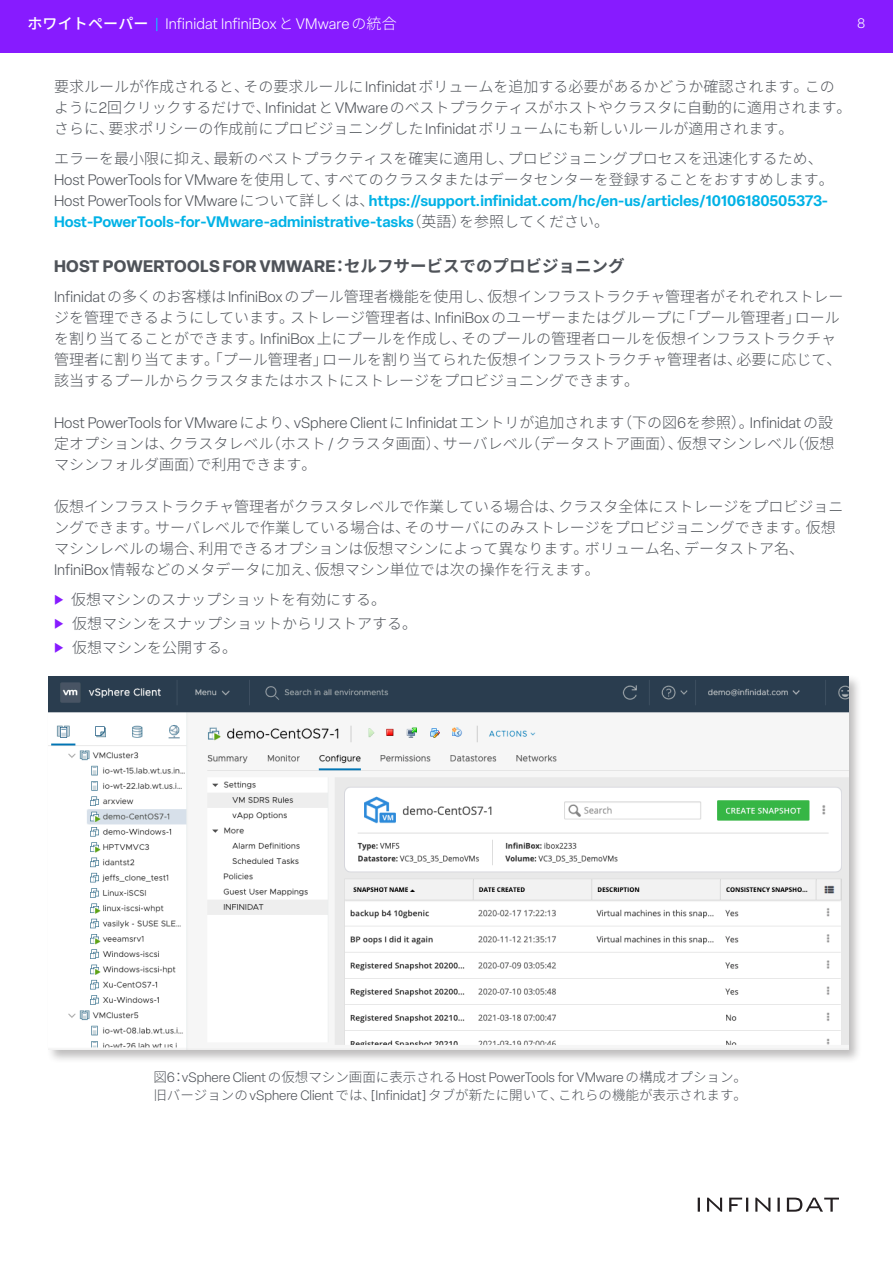
<style>
.page{position:relative;width:893px;height:1263px;background:#fff}
.page>*{position:absolute;margin:0;border:0;box-sizing:border-box;transform-origin:0 0}
.Subhead_Blue{font:700 16.5px "Elza";letter-spacing:.02em;color:#4f5359}
.t1{font:300 15px/21px "Noto Sans CJ Kjp";color:#4f5359}
.t2{font:300 15px "Elza";letter-spacing:.01em;color:#fff}
.t3{font:300 13.5px/18px "Elza";color:#4f5359}
.t4{font:300 13.5px "Elza";color:#fff}
.s1{font-family:"Noto Sans CJ Kjp";font-weight:500}
.s2{color:#00d7ff}
.s3{font-family:"Noto Sans CJ Kjp"}
.s4{font-family:"Elza"}
.s5{font-family:"Elza";font-weight:600;color:#00b2e6}
.s6{color:#871bff}
</style>
<div class="page">
<div style="left:0;top:0;width:893px;height:52px;background:#871bff"></div>
<svg style="left:698px;top:1197px;width:141px;height:15px"></svg>
<div style="left:46px;top:673px;width:816px;height:390px;background:#231f20;opacity:.3"></div>
<img style="left:49px;top:676px;width:799px;height:374px">
<p class="t2" style="left:27px;top:14px;width:371px"><span class="s1">ホワイトペーパー</span> <span class="s2">|</span> Infinidat InfiniBox<span class="s3">と</span>VMware<span class="s3">の統合</span></p>
<p class="t4" style="left:857px;top:15px;width:10px">8</p>
<p class="t1" style="left:54px;top:76px;width:799px">要求ルールが作成されると、その要求ルールに<span class="s4">Infinidat</span>ボリュームを追加する必要があるかどうか確認されます。このように<span class="s4">2</span>回クリックするだけで、<span class="s4">Infinidat</span>と<span class="s4">VMware</span>のベストプラクティスがホストやクラスタに自動的に適用されます。さらに、要求ポリシーの作成前にプロビジョニングした<span class="s4">Infinidat</span>ボリュームにも新しいルールが適用されます。</p>
<p class="t1" style="left:54px;top:148px;width:781px">エラーを最小限に抑え、最新のベストプラクティスを確実に適用し、プロビジョニングプロセスを迅速化するため、<span class="s4">Host PowerTools for VMware</span>を使用して、すべてのクラスタまたはデータセンターを登録することをおすすめします。<span class="s4">Host PowerTools for VMware</span>について詳しくは、<span class="s5">https://support.infinidat.com/hc/en-us/articles/10106180505373- Host-PowerTools-for-VMware-administrative-tasks</span>（英語）を参照してください。</p>
<p class="Subhead_Blue" style="left:54px;top:254px;width:572px">HOST POWERTOOLS FOR VMWARE<span class="s3">：セルフサービスでのプロビジョニング</span></p>
<p class="t1" style="left:54px;top:286px;width:791px"><span class="s4">Infinidat</span>の多くのお客様は<span class="s4">InfiniBox</span>のプール管理者機能を使用し、仮想インフラストラクチャ管理者がそれぞれストレージを管理できるようにしています。ストレージ管理者は、<span class="s4">InfiniBox</span>のユーザーまたはグループに「プール管理者」ロールを割り当てることができます。<span class="s4">InfiniBox</span>上にプールを作成し、そのプールの管理者ロールを仮想インフラストラクチャ管理者に割り当てます。「プール管理者」ロールを割り当てられた仮想インフラストラクチャ管理者は、必要に応じて、該当するプールからクラスタまたはホストにストレージをプロビジョニングできます。</p>
<p class="t1" style="left:54px;top:412px;width:782px;text-align:justify"><span class="s4">Host PowerTools for VMware</span>により、<span class="s4">vSphere Client</span>に<span class="s4">Infinidat</span>エントリが追加されます（下の図<span class="s4">6</span>を参照）。<span class="s4">Infinidat</span>の設定オプションは、クラスタレベル（ホスト<span class="s4">/</span>クラスタ画面）、サーバレベル（データストア画面）、仮想マシンレベル（仮想マシンフォルダ画面）で利用できます。</p>
<p class="t1" style="left:54px;top:496px;width:791px">仮想インフラストラクチャ管理者がクラスタレベルで作業している場合は、クラスタ全体にストレージをプロビジョニングできます。サーバレベルで作業している場合は、そのサーバにのみストレージをプロビジョニングできます。仮想マシンレベルの場合、利用できるオプションは仮想マシンによって異なります。ボリューム名、データストア名、<span class="s4">InfiniBox</span>情報などのメタデータに加え、仮想マシン単位では次の操作を行えます。</p>
<p class="t1" style="left:54px;top:589px;width:334px"><span class="s6">◆</span> 仮想マシンのスナップショットを有効にする。</p>
<p class="t1" style="left:54px;top:613px;width:364px"><span class="s6">◆</span> 仮想マシンをスナップショットからリストアする。</p>
<p class="t1" style="left:54px;top:637px;width:184px"><span class="s6">◆</span> 仮想マシンを公開する。</p>
<p class="t3" style="left:153px;top:1068px;width:595px"><span class="s3">図</span>6<span class="s3">：</span>vSphere Client<span class="s3">の仮想マシン画面に表示される</span>Host PowerTools for VMware<span class="s3">の構成オプション。旧バージョンの</span>vSphere Client<span class="s3">では、</span>[Infinidat]<span class="s3">タブが新たに開いて、これらの機能が表示されます。</span></p>
</div>
